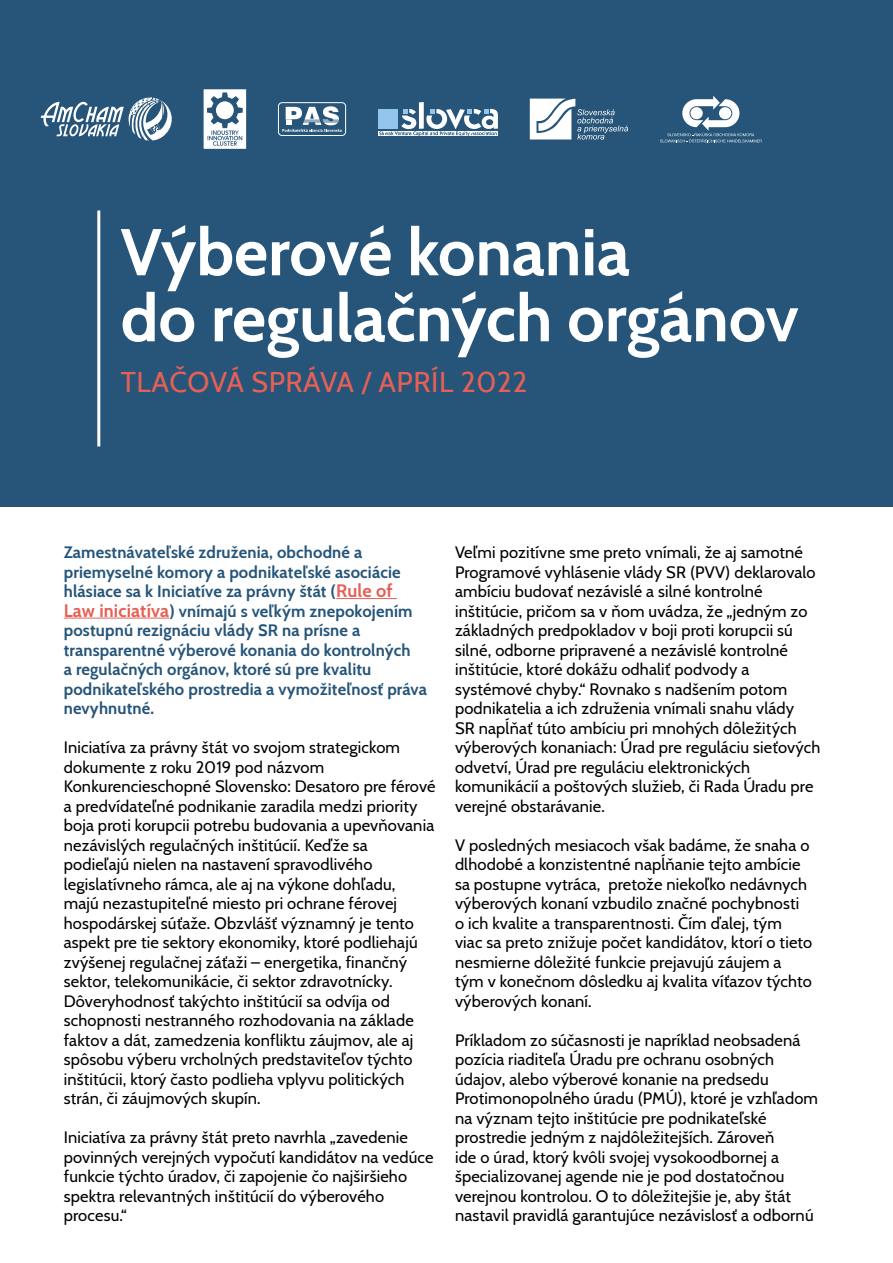
<style>
.page{position:relative;width:893px;height:1263px;background:#fff}
.page>*{position:absolute;margin:0;border:0;box-sizing:border-box;transform-origin:0 0}
.t1{font:700 66px/66px "Cabin";color:#fff}
.t2{font:28.5px "Cabin";letter-spacing:.02em;color:#e66056}
.t3{font:16.5px/19.5px "Cabin";letter-spacing:.01em;color:#000}
.t4{font:700 16.5px/19.5px "Cabin";letter-spacing:.01em;color:#265579}
.s1{font-size:18px;color:#e66056}
</style>
<div class="page">
<div style="left:0;top:0;width:893px;height:506px;background:#265579"></div>
<hr style="left:336px;top:598px;width:61px;height:1px;background:#e66056">
<hr style="left:64px;top:618px;width:105px;height:1px;background:#e66056">
<hr style="left:97px;top:210px;width:3px;height:236px;background:#fff">
<svg style="left:282px;top:106px;width:60px;height:26px"></svg>
<div style="left:278px;top:102px;width:68px;height:34px;border:1px solid #fff;border-radius:4px"></div>
<svg style="left:41px;top:98px;width:131px;height:43px"></svg>
<svg style="left:204px;top:89px;width:42px;height:60px"></svg>
<svg style="left:530px;top:99px;width:98px;height:41px"></svg>
<div style="left:419px;top:102px;width:5px;height:27px;background:#fff"></div>
<div style="left:378px;top:131px;width:120px;height:5px;background:#fff"></div>
<svg style="left:379px;top:109px;width:119px;height:27px"></svg>
<div style="left:378px;top:109px;width:20px;height:20px;background:#92c5eb"></div>
<svg style="left:660px;top:96px;width:102px;height:46px"></svg>
<h1 class="t1" style="left:121px;top:215px;width:679px">Výberové konania<br>do regulačných orgánov</h1>
<h2 class="t2" style="left:121px;top:360px;width:408px">TLAČOVÁ SPRÁVA / APRÍL 2022</h2>
<p class="t4" style="left:64px;top:542px;width:365px">Zamestnávateľské združenia, obchodné a priemyselné komory a podnikateľské asociácie hlásiace sa k Iniciatíve za právny štát (<span class="s1">Rule of Law iniciatíva</span>) vnímajú s veľkým znepokojením postupnú rezignáciu vlády SR na prísne a transparentné výberové konania do kontrolných<br>a regulačných orgánov, ktoré sú pre kvalitu podnikateľského prostredia a vymožiteľnosť práva nevyhnutné.</p>
<p class="t3" style="left:64px;top:737px;width:373px">Iniciatíva za právny štát vo svojom strategickom dokumente z roku 2019 pod názvom Konkurencieschopné Slovensko: Desatoro pre férové a predvídateľné podnikanie zaradila medzi priority boja proti korupcii potrebu budovania a upevňovania nezávislých regulačných inštitúcií. Keďže sa podieľajú nielen na nastavení spravodlivého legislatívneho rámca, ale aj na výkone dohľadu,<br>majú nezastupiteľné miesto pri ochrane férovej hospodárskej súťaže. Obzvlášť významný je tento aspekt pre tie sektory ekonomiky, ktoré podliehajú zvýšenej regulačnej záťaži – energetika, finančný sektor, telekomunikácie, či sektor zdravotnícky.<br>Dôveryhodnosť takýchto inštitúcií sa odvíja od schopnosti nestranného rozhodovania na základe faktov a dát, zamedzenia konfliktu záujmov, ale aj spôsobu výberu vrcholných predstaviteľov týchto inštitúcii, ktorý často podlieha vplyvu politických strán, či záujmových skupín.</p>
<p class="t3" style="left:64px;top:1127px;width:371px">Iniciatíva za právny štát preto navrhla „zavedenie povinných verejných vypočutí kandidátov na vedúce funkcie týchto úradov, či zapojenie čo najširšieho spektra relevantných inštitúcií do výberového procesu.“</p>
<p class="t3" style="left:455px;top:542px;width:367px">Veľmi pozitívne sme preto vnímali, že aj samotné Programové vyhlásenie vlády SR (PVV) deklarovalo ambíciu budovať nezávislé a silné kontrolné inštitúcie, pričom sa v ňom uvádza, že „jedným zo základných predpokladov v boji proti korupcii sú silné, odborne pripravené a nezávislé kontrolné inštitúcie, ktoré dokážu odhaliť podvody a systémové chyby.“ Rovnako s nadšením potom podnikatelia a ich združenia vnímali snahu vlády<br>SR napĺňať túto ambíciu pri mnohých dôležitých výberových konaniach: Úrad pre reguláciu sieťových odvetví, Úrad pre reguláciu elektronických komunikácií a poštových služieb, či Rada Úradu pre verejné obstarávanie.</p>
<p class="t3" style="left:455px;top:834px;width:359px">V posledných mesiacoch však badáme, že snaha o dlhodobé a konzistentné napĺňanie tejto ambície sa postupne vytráca, pretože niekoľko nedávnych výberových konaní vzbudilo značné pochybnosti o ich kvalite a transparentnosti. Čím ďalej, tým viac sa preto znižuje počet kandidátov, ktorí o tieto nesmierne dôležité funkcie prejavujú záujem a tým v konečnom dôsledku aj kvalita víťazov týchto výberových konaní.</p>
<p class="t3" style="left:455px;top:1029px;width:365px">Príkladom zo súčasnosti je napríklad neobsadená pozícia riaditeľa Úradu pre ochranu osobných údajov, alebo výberové konanie na predsedu Protimonopolného úradu (PMÚ), ktoré je vzhľadom na význam tejto inštitúcie pre podnikateľské prostredie jedným z najdôležitejších. Zároveň<br>ide o úrad, ktorý kvôli svojej vysokoodbornej a špecializovanej agende nie je pod dostatočnou verejnou kontrolou. O to dôležitejšie je, aby štát nastavil pravidlá garantujúce nezávislosť a odbornú</p>
</div>
